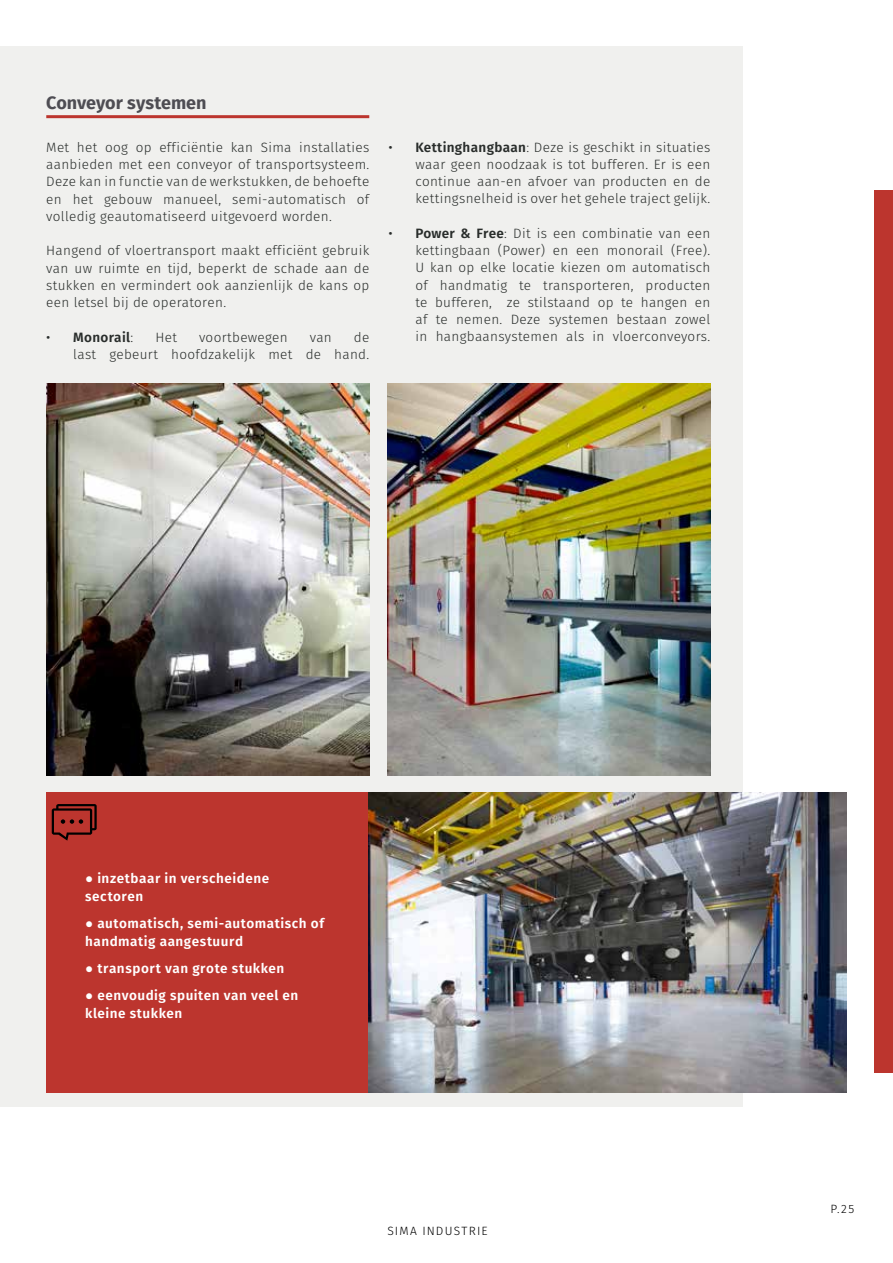
<style>
.page{position:relative;width:893px;height:1263px;background:#fff}
.page>*{position:absolute;margin:0;border:0;box-sizing:border-box;transform-origin:0 0}
.t1{font:700 18px "Fira Sans";color:#4e4d53}
.t2{font:300 13.5px/17.2px "Fira Sans";letter-spacing:.025em;color:#292d2b;text-align:justify}
.t3{font:600 13.5px/18px "Fira Sans";letter-spacing:.04em;color:#fff}
.t4{font:600 13.5px "Fira Sans";letter-spacing:.025em;color:#292d2b}
.t5{font:300 12px "Fira Sans";letter-spacing:.095em;color:#000}
.s1{font-weight:400}
.s2{font-weight:300}
.s3{font-weight:600}
.s4{font-family:"Segoe UI"}
</style>
<div class="page">
<div style="left:874px;top:190px;width:19px;height:882px;background:#bc352e"></div>
<div style="left:0;top:46px;width:742px;height:1061px;background:#f0f0ee"></div>
<img style="left:387px;top:383px;width:323px;height:392px">
<img style="left:46px;top:383px;width:323px;height:392px">
<div style="left:46px;top:792px;width:323px;height:300px;background:#bc352e"></div>
<img style="left:369px;top:792px;width:478px;height:300px">
<svg style="left:52px;top:804px;width:45px;height:37px"></svg>
<hr style="left:46px;top:115px;width:323px;height:3px;background:#bc352e">
<h1 class="t1" style="left:46px;top:90px;width:162px">Conveyor systemen</h1>
<p class="t2" style="left:46px;top:139px;width:325px">Met het oog op efficiëntie kan Sima installaties aanbieden met een conveyor of transportsysteem.<br>Deze kan in functie van de werkstukken, de behoefte en het gebouw manueel, semi-automatisch of volledig geautomatiseerd uitgevoerd worden.</p>
<p class="t2" style="left:46px;top:243px;width:325px">Hangend of vloertransport maakt efficiënt gebruik van uw ruimte en tijd, beperkt de schade aan de stukken en vermindert ook aanzienlijk de kans op een letsel bij de operatoren.</p>
<p class="t4" style="left:46px;top:327px;width:89px"><span class="s1">•</span> Monorail<span class="s2">:</span></p>
<p class="t2" style="left:155px;top:329px;width:23px">Het</p>
<p class="t2" style="left:199px;top:329px;width:90px">voortbewegen</p>
<p class="t2" style="left:310px;top:329px;width:24px">van</p>
<p class="t2" style="left:73px;top:329px;width:298px;text-align:right">de<br>last gebeurt hoofdzakelijk met de hand.</p>
<p class="t2" style="left:415px;top:139px;width:296px;text-indent:-27px"><span class="s1">•</span> <span class="s3">Kettinghangbaan</span>: Deze is geschikt in situaties waar geen noodzaak is tot bufferen. Er is een continue aan-en afvoer van producten en de kettingsnelheid is over het gehele traject gelijk.</p>
<p class="t2" style="left:415px;top:225px;width:296px;text-indent:-27px"><span class="s1">•</span> <span class="s3">Power &amp; Free</span>: Dit is een combinatie van een kettingbaan (Power) en een monorail (Free).<br>U kan op elke locatie kiezen om automatisch of handmatig te transporteren, producten te bufferen, ze stilstaand op te hangen en af te nemen. Deze systemen bestaan zowel in hangbaansystemen als in vloerconveyors.</p>
<p class="t3" style="left:85px;top:871px;width:186px"><span class="s4">●</span> inzetbaar in verscheidene sectoren</p>
<p class="t3" style="left:85px;top:916px;width:240px"><span class="s4">●</span> automatisch, semi-automatisch of handmatig aangestuurd</p>
<p class="t3" style="left:85px;top:961px;width:201px"><span class="s4">●</span> transport van grote stukken</p>
<p class="t3" style="left:85px;top:988px;width:215px"><span class="s4">●</span> eenvoudig spuiten van veel en kleine stukken</p>
<p class="t5" style="left:387px;top:1222px;width:102px">SIMA INDUSTRIE</p>
<p class="t5" style="left:830px;top:1200px;width:25px">P.25</p>
</div>
